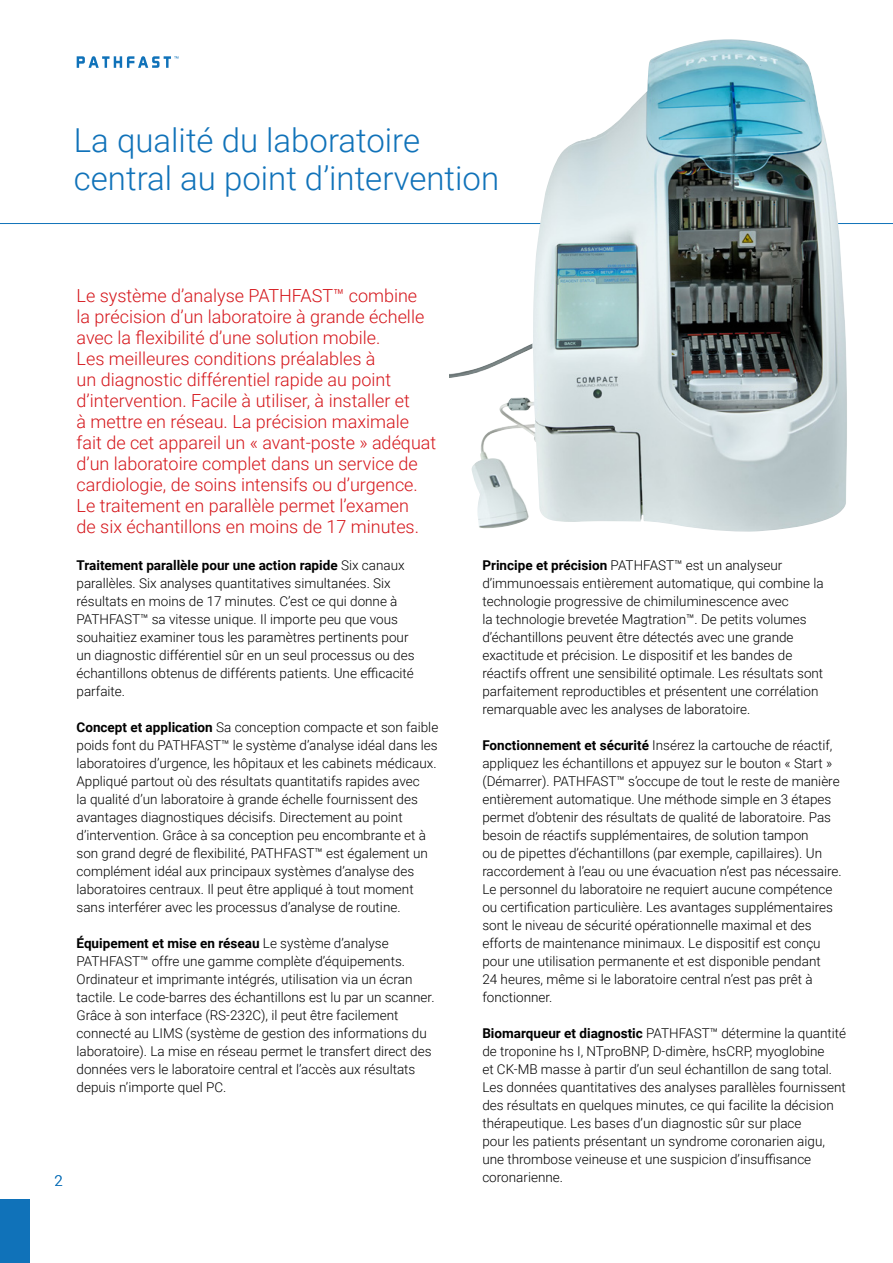
<style>
.page{position:relative;width:893px;height:1263px;background:#fff}
.page>*{position:absolute;margin:0;border:0;box-sizing:border-box;transform-origin:0 0}
.t1{font:300 33px/37.5px "Roboto";color:#1072b9}
.t2{font:300 18px/21px "Roboto";color:#d5161b}
.t3{font:300 15px "Roboto";color:#1072b9}
.t4{font:300 13.5px/18px "Roboto";color:#000}
.s1{font-weight:700}
</style>
<div class="page">
<hr style="left:0;top:223px;width:893px;height:1px;background:#1072b9">
<div style="left:0;top:1199px;width:30px;height:64px;background:#1072b9"></div>
<svg style="left:77px;top:56px;width:101px;height:12px"></svg>
<img style="left:449px;top:39px;width:398px;height:493px">
<h1 class="t1" style="left:74px;top:121px;width:427px">La qualité du laboratoire central au point d’intervention</h1>
<p class="t2" style="left:77px;top:284px;width:361px">Le système d’analyse PATHFAST™ combine<br>la précision d’un laboratoire à grande échelle avec la flexibilité d’une solution mobile.<br>Les meilleures conditions préalables à<br>un diagnostic différentiel rapide au point d’intervention. Facile à utiliser, à installer et<br>à mettre en réseau. La précision maximale fait de cet appareil un « avant-poste » adéquat d’un laboratoire complet dans un service de cardiologie, de soins intensifs ou d’urgence.<br>Le traitement en parallèle permet l’examen<br>de six échantillons en moins de 17 minutes.</p>
<p class="t4" style="left:77px;top:556px;width:340px"><span class="s1">Traitement parallèle pour une action rapide</span> Six canaux parallèles. Six analyses quantitatives simultanées. Six résultats en moins de 17 minutes. C’est ce qui donne à PATHFAST™ sa vitesse unique. Il importe peu que vous souhaitiez examiner tous les paramètres pertinents pour un diagnostic différentiel sûr en un seul processus ou des échantillons obtenus de différents patients. Une efficacité parfaite.</p>
<p class="t4" style="left:77px;top:718px;width:363px"><span class="s1">Concept et application</span> Sa conception compacte et son faible poids font du PATHFAST™ le système d’analyse idéal dans les laboratoires d’urgence, les hôpitaux et les cabinets médicaux.<br>Appliqué partout où des résultats quantitatifs rapides avec<br>la qualité d’un laboratoire à grande échelle fournissent des avantages diagnostiques décisifs. Directement au point d’intervention. Grâce à sa conception peu encombrante et à son grand degré de flexibilité, PATHFAST™ est également un complément idéal aux principaux systèmes d’analyse des laboratoires centraux. Il peut être appliqué à tout moment sans interférer avec les processus d’analyse de routine.</p>
<p class="t4" style="left:77px;top:934px;width:360px"><span class="s1">Équipement et mise en réseau</span> Le système d’analyse PATHFAST™ offre une gamme complète d’équipements.<br>Ordinateur et imprimante intégrés, utilisation via un écran tactile. Le code-barres des échantillons est lu par un scanner.<br>Grâce à son interface (RS-232C), il peut être facilement connecté au LIMS (système de gestion des informations du laboratoire). La mise en réseau permet le transfert direct des données vers le laboratoire central et l’accès aux résultats depuis n’importe quel PC.</p>
<p class="t3" style="left:54px;top:1170px;width:10px">2</p>
<p class="t4" style="left:482px;top:556px;width:343px"><span class="s1">Principe et précision</span> PATHFAST™ est un analyseur d’immunoessais entièrement automatique, qui combine la technologie progressive de chimiluminescence avec<br>la technologie brevetée Magtration™. De petits volumes d’échantillons peuvent être détectés avec une grande exactitude et précision. Le dispositif et les bandes de réactifs offrent une sensibilité optimale. Les résultats sont parfaitement reproductibles et présentent une corrélation remarquable avec les analyses de laboratoire.</p>
<p class="t4" style="left:482px;top:736px;width:361px"><span class="s1">Fonctionnement et sécurité</span> Insérez la cartouche de réactif, appliquez les échantillons et appuyez sur le bouton « Start » (Démarrer). PATHFAST™ s’occupe de tout le reste de manière entièrement automatique. Une méthode simple en 3 étapes permet d’obtenir des résultats de qualité de laboratoire. Pas besoin de réactifs supplémentaires, de solution tampon<br>ou de pipettes d’échantillons (par exemple, capillaires). Un raccordement à l’eau ou une évacuation n’est pas nécessaire.<br>Le personnel du laboratoire ne requiert aucune compétence ou certification particulière. Les avantages supplémentaires sont le niveau de sécurité opérationnelle maximal et des efforts de maintenance minimaux. Le dispositif est conçu pour une utilisation permanente et est disponible pendant<br>24 heures, même si le laboratoire central n’est pas prêt à fonctionner.</p>
<p class="t4" style="left:482px;top:1024px;width:365px"><span class="s1">Biomarqueur et diagnostic</span> PATHFAST™ détermine la quantité de troponine hs I, NTproBNP, D-dimère, hsCRP, myoglobine<br>et CK-MB masse à partir d’un seul échantillon de sang total.<br>Les données quantitatives des analyses parallèles fournissent des résultats en quelques minutes, ce qui facilite la décision thérapeutique. Les bases d’un diagnostic sûr sur place<br>pour les patients présentant un syndrome coronarien aigu, une thrombose veineuse et une suspicion d’insuffisance coronarienne.</p>
</div>
